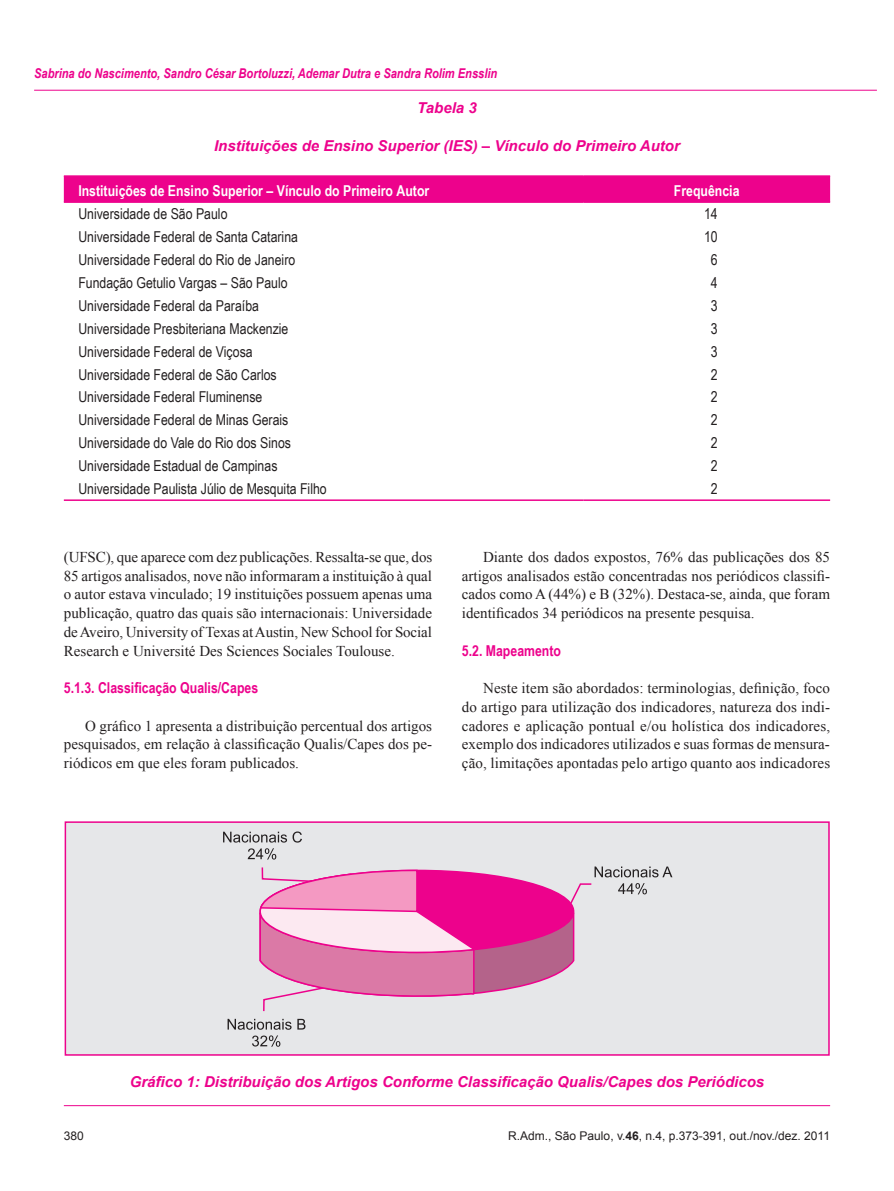
<style>
.page{position:relative;width:894px;height:1191px;background:#fff}
.page>*{position:absolute;margin:0;border:0;box-sizing:border-box;transform-origin:0 0}
.t1{font:15px/18.8px "Times New Roman";color:#231f20;text-align:justify}
.t2{font:15px "Arial Narrow";color:#231f20}
.t3{font:italic 700 15px "Arial";color:#ed028c}
.t4{font:700 15px "Arial Narrow";color:#fff}
.t5{font:700 15px "Arial Narrow";color:#ed028c}
.t6{font:italic 700 13.5px "Arial Narrow";color:#ed028c}
.t7{font:12px "Arial";color:#231f20}
.s1{font-weight:700}
</style>
<div class="page">
<hr style="left:64px;top:1105px;width:765px;height:1px;background:#ed028c">
<hr style="left:34px;top:90px;width:842px;height:1px;background:#ed028c">
<div style="left:64px;top:177px;width:765px;height:24px;background:#ed028c"></div>
<hr style="left:64px;top:175px;width:519px;height:2px;background:#ed028c">
<hr style="left:583px;top:175px;width:246px;height:2px;background:#ed028c">
<hr style="left:64px;top:201px;width:519px;height:2px;background:#ed028c">
<hr style="left:583px;top:201px;width:246px;height:2px;background:#ed028c">
<hr style="left:64px;top:499px;width:519px;height:2px;background:#ed028c">
<hr style="left:583px;top:499px;width:246px;height:2px;background:#ed028c">
<div style="left:65px;top:822px;width:763px;height:233px;background:#e6e7e9"></div>
<div style="left:65px;top:821px;width:764px;height:234px;border:1px solid #ed028c"></div>
<svg style="left:259px;top:869px;width:316px;height:139px"></svg>
<svg style="left:223px;top:831px;width:79px;height:11px"></svg>
<svg style="left:247px;top:848px;width:29px;height:11px"></svg>
<svg style="left:594px;top:866px;width:78px;height:11px"></svg>
<svg style="left:618px;top:883px;width:28px;height:11px"></svg>
<svg style="left:227px;top:1019px;width:64px;height:10px"></svg>
<svg style="left:297px;top:1019px;width:8px;height:10px"></svg>
<svg style="left:252px;top:1035px;width:28px;height:11px"></svg>
<p class="t6" style="left:34px;top:63px;width:464px">Sabrina do Nascimento, Sandro César Bortoluzzi, Ademar Dutra e Sandra Rolim Ensslin</p>
<p class="t3" style="left:417px;top:98px;width:61px">Tabela 3</p>
<p class="t3" style="left:214px;top:135px;width:467px">Instituições de Ensino Superior (IES) – Vínculo do Primeiro Autor</p>
<p class="t4" style="left:78px;top:179px;width:352px">Instituições de Ensino Superior – Vínculo do Primeiro Autor</p>
<p class="t4" style="left:673px;top:179px;width:67px">Frequência</p>
<p class="t2" style="left:78px;top:203px;width:151px">Universidade de São Paulo</p>
<p class="t2" style="left:703px;top:203px;width:15px">14</p>
<p class="t2" style="left:78px;top:226px;width:221px">Universidade Federal de Santa Catarina</p>
<p class="t2" style="left:703px;top:226px;width:15px">10</p>
<p class="t2" style="left:78px;top:249px;width:218px">Universidade Federal do Rio de Janeiro</p>
<p class="t2" style="left:710px;top:249px;width:8px">6</p>
<p class="t2" style="left:78px;top:271px;width:211px">Fundação Getulio Vargas – São Paulo</p>
<p class="t2" style="left:710px;top:271px;width:8px">4</p>
<p class="t2" style="left:78px;top:294px;width:182px">Universidade Federal da Paraíba</p>
<p class="t2" style="left:710px;top:294px;width:8px">3</p>
<p class="t2" style="left:78px;top:317px;width:211px">Universidade Presbiteriana Mackenzie</p>
<p class="t2" style="left:710px;top:317px;width:8px">3</p>
<p class="t2" style="left:78px;top:340px;width:176px">Universidade Federal de Viçosa</p>
<p class="t2" style="left:710px;top:340px;width:8px">3</p>
<p class="t2" style="left:78px;top:363px;width:200px">Universidade Federal de São Carlos</p>
<p class="t2" style="left:710px;top:363px;width:8px">2</p>
<p class="t2" style="left:78px;top:386px;width:185px">Universidade Federal Fluminense</p>
<p class="t2" style="left:710px;top:386px;width:8px">2</p>
<p class="t2" style="left:78px;top:409px;width:211px">Universidade Federal de Minas Gerais</p>
<p class="t2" style="left:710px;top:409px;width:8px">2</p>
<p class="t2" style="left:78px;top:432px;width:214px">Universidade do Vale do Rio dos Sinos</p>
<p class="t2" style="left:710px;top:432px;width:8px">2</p>
<p class="t2" style="left:78px;top:455px;width:200px">Universidade Estadual de Campinas</p>
<p class="t2" style="left:710px;top:455px;width:8px">2</p>
<p class="t2" style="left:78px;top:478px;width:250px">Universidade Paulista Júlio de Mesquita Filho</p>
<p class="t2" style="left:710px;top:478px;width:8px">2</p>
<p class="t1" style="left:64px;top:547px;width:369px">(UFSC), que aparece com dez publicações. Ressalta-se que, dos 85 artigos analisados, nove não informaram a instituição à qual o autor estava vinculado; 19 instituições possuem apenas uma publicação, quatro das quais são internacionais: Universidade de Aveiro, University of Texas at Austin, New School for Social Research e Université Des Sciences Sociales Toulouse.</p>
<p class="t5" style="left:64px;top:676px;width:196px">5.1.3. Classificação Qualis/Capes</p>
<p class="t1" style="left:64px;top:716px;width:369px;text-indent:21px">O gráfico 1 apresenta a distribuição percentual dos artigos pesquisados, em relação à classificação Qualis/Capes dos pe&shy;riódicos em que eles foram publicados.</p>
<p class="t1" style="left:461px;top:547px;width:369px;text-indent:21px">Diante dos dados expostos, 76% das publicações dos 85 artigos analisados estão concentradas nos periódicos classifi&shy;cados como A (44%) e B (32%). Destaca-se, ainda, que foram identificados 34 periódicos na presente pesquisa.</p>
<p class="t5" style="left:461px;top:639px;width:101px">5.2. Mapeamento</p>
<p class="t1" style="left:461px;top:678px;width:369px;text-indent:21px">Neste item são abordados: terminologias, definição, foco do artigo para utilização dos indicadores, natureza dos indi&shy;cadores e aplicação pontual e/ou holística dos indicadores, exemplo dos indicadores utilizados e suas formas de mensura&shy;ção, limitações apontadas pelo artigo quanto aos indicadores</p>
<p class="t3" style="left:130px;top:1071px;width:635px">Gráfico 1: Distribuição dos Artigos Conforme Classificação Qualis/Capes dos Periódicos</p>
<p class="t7" style="left:64px;top:1128px;width:22px">380</p>
<p class="t7" style="left:508px;top:1128px;width:323px">R.Adm., São Paulo, v.<span class="s1">46</span>, n.4, p.373-391, out./nov./dez. 2011</p>
</div>
